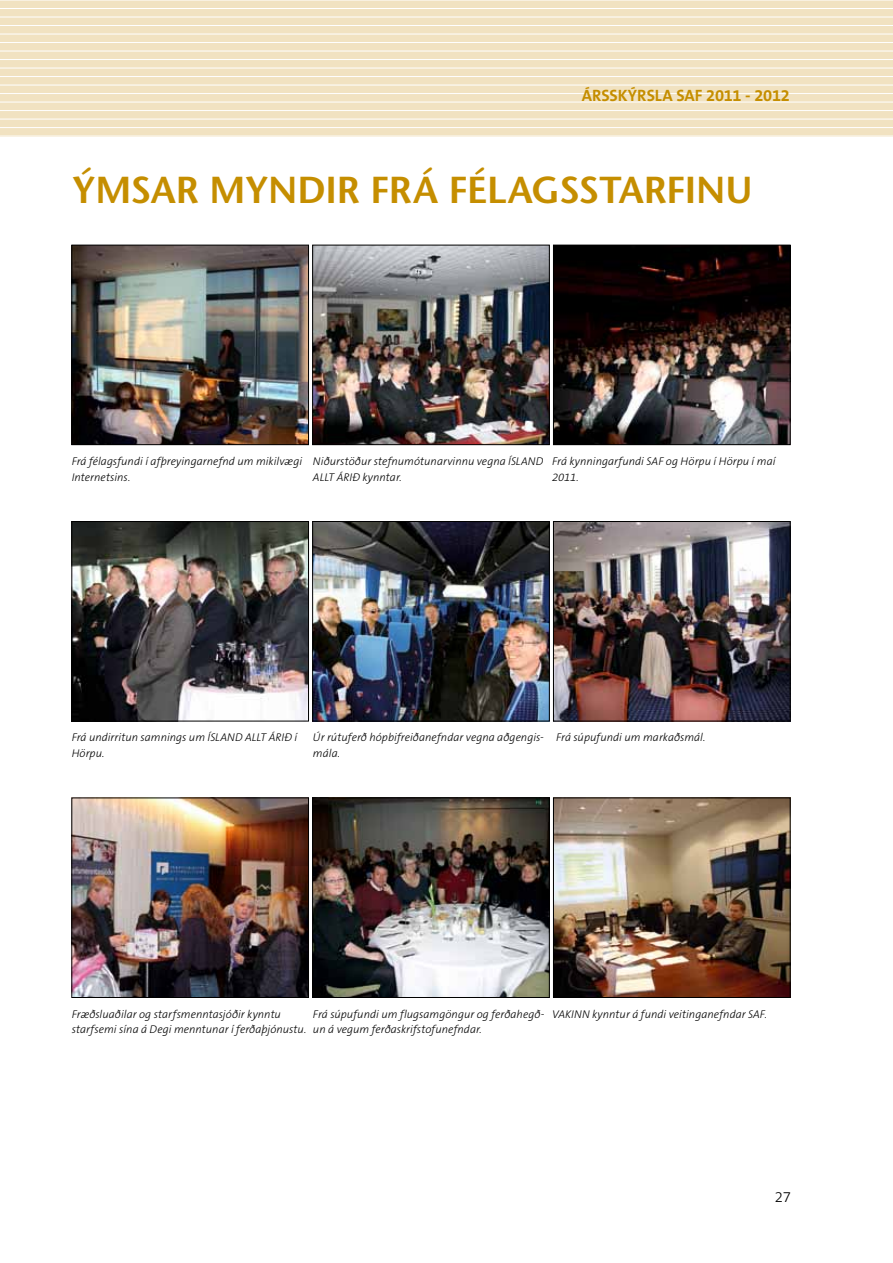
<style>
.page{position:relative;width:893px;height:1263px;background:#fff}
.page>*{position:absolute;margin:0;border:0;box-sizing:border-box;transform-origin:0 0}
.t1{font:600 37.5px "Stone Sans";letter-spacing:-.01em;color:#c58e00}
.t2{font:700 16.5px "The Sans B7";letter-spacing:-.005em;color:#c58e00}
.t3{font:300 15px "The Sans B3";color:#000}
.t4{font:italic 300 11.25px/15.9px "The Sans B3";color:#000}
</style>
<div class="page">
<div style="left:0;top:0;width:893px;height:136px;background:#f1e2c1"></div>
<hr style="left:0;top:0;width:893px;height:1px;background:#fff">
<hr style="left:0;top:8px;width:893px;height:1px;background:#fff">
<hr style="left:0;top:17px;width:893px;height:1px;background:#fff">
<hr style="left:0;top:25px;width:893px;height:1px;background:#fff">
<hr style="left:0;top:34px;width:893px;height:1px;background:#fff">
<hr style="left:0;top:42px;width:893px;height:1px;background:#fff">
<hr style="left:0;top:51px;width:893px;height:1px;background:#fff">
<hr style="left:0;top:59px;width:893px;height:1px;background:#fff">
<hr style="left:0;top:68px;width:893px;height:1px;background:#fff">
<hr style="left:0;top:76px;width:893px;height:1px;background:#fff">
<hr style="left:0;top:85px;width:893px;height:1px;background:#fff">
<hr style="left:0;top:93px;width:893px;height:1px;background:#fff">
<hr style="left:0;top:102px;width:893px;height:1px;background:#fff">
<hr style="left:0;top:110px;width:893px;height:1px;background:#fff">
<hr style="left:0;top:119px;width:893px;height:1px;background:#fff">
<hr style="left:0;top:127px;width:893px;height:1px;background:#fff">
<img style="left:74px;top:247px;width:233px;height:196px">
<div style="left:72px;top:245px;width:237px;height:200px;border:1px solid #000"></div>
<img style="left:314px;top:247px;width:233px;height:196px">
<div style="left:312px;top:245px;width:237px;height:200px;border:1px solid #000"></div>
<img style="left:555px;top:247px;width:233px;height:196px">
<div style="left:553px;top:245px;width:237px;height:200px;border:1px solid #000"></div>
<img style="left:74px;top:523px;width:233px;height:196px">
<div style="left:72px;top:521px;width:237px;height:200px;border:1px solid #000"></div>
<img style="left:314px;top:523px;width:233px;height:196px">
<div style="left:312px;top:521px;width:237px;height:200px;border:1px solid #000"></div>
<img style="left:555px;top:523px;width:233px;height:196px">
<div style="left:553px;top:521px;width:237px;height:200px;border:1px solid #000"></div>
<img style="left:74px;top:800px;width:233px;height:196px">
<div style="left:72px;top:798px;width:237px;height:200px;border:1px solid #000"></div>
<img style="left:314px;top:800px;width:233px;height:196px">
<div style="left:312px;top:798px;width:237px;height:200px;border:1px solid #000"></div>
<img style="left:555px;top:800px;width:233px;height:196px">
<div style="left:553px;top:798px;width:237px;height:200px;border:1px solid #000"></div>
<h2 class="t2" style="left:582px;top:87px;width:210px">ÁRSSKÝRSLA SAF 2011 - 2012</h2>
<h1 class="t1" style="left:72px;top:167px;width:682px">ÝMSAR MYNDIR FRÁ FÉLAGSSTARFINU</h1>
<p class="t4" style="left:72px;top:453px;width:232px">Frá félagsfundi í afþreyingarnefnd um mikilvægi<br>Internetsins.</p>
<p class="t4" style="left:313px;top:453px;width:232px">Niðurstöður stefnumótunarvinnu vegna ÍSLAND<br>ALLT ÁRIÐ kynntar.</p>
<p class="t4" style="left:552px;top:453px;width:225px">Frá kynningarfundi SAF og Hörpu í Hörpu í maí<br>2011.</p>
<p class="t4" style="left:72px;top:730px;width:227px">Frá undirritun samnings um ÍSLAND ALLT ÁRIÐ í<br>Hörpu.</p>
<p class="t4" style="left:313px;top:730px;width:232px">Úr rútuferð hópbifreiðanefndar vegna aðgengis&shy;mála.</p>
<p class="t4" style="left:556px;top:730px;width:151px">Frá súpufundi um markaðsmál.</p>
<p class="t4" style="left:72px;top:1006px;width:236px">Fræðsluaðilar og starfsmenntasjóðir kynntu starfsemi sína á Degi menntunar í ferðaþjónustu.</p>
<p class="t4" style="left:313px;top:1006px;width:233px">Frá súpufundi um flugsamgöngur og ferðahegð&shy;un á vegum ferðaskrifstofunefndar.</p>
<p class="t4" style="left:552px;top:1006px;width:216px">VAKINN kynntur á fundi veitinganefndar SAF.</p>
<h3 class="t3" style="left:775px;top:1189px;width:17px">27</h3>
</div>
